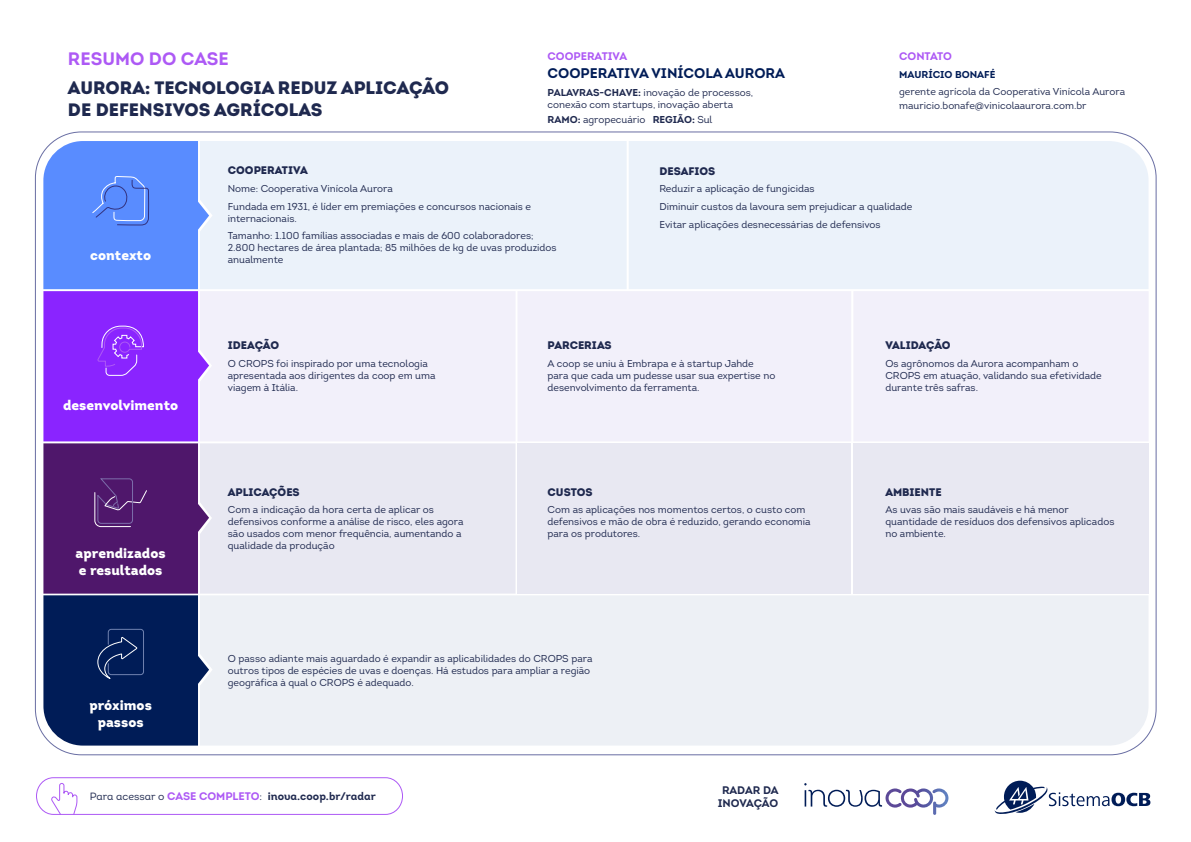
<style>
.page{position:relative;width:1191px;height:842px;background:#fff}
.page>*{position:absolute;margin:0;border:0;box-sizing:border-box;transform-origin:0 0}
.t1{font:900 18px/22px "Intro";color:#1f294f}
.t2{font:700 18px "Intro";color:#ad59f5}
.t3{font:900 14px/16.8px "Intro";color:#fff}
.t4{font:700 14px "Intro";color:#001c57}
.t5{font:900 11px "Intro";color:#1f294f}
.t6{font:11px "Intro Bold Alt";color:#1f294f}
.t7{font:700 11px "Intro";color:#ad59f5}
.t8{font:11px "Intro Bold Alt";letter-spacing:-.02em;color:#1f294f}
.Texto{font:10px/12px "Intro";color:#1f294f}
.t9{font:700 10px "Intro";color:#001c57}
.s1{font-weight:700}
.s2{font-family:"Intro Book Alt";font-size:10.5px}
.s3{color:#ad59f5}
.s4{font-family:"Intro Book Alt"}
</style>
<div class="page">
<div style="left:209px;top:595px;width:939px;height:150px;background:#edf0f5"></div>
<div style="left:209px;top:443px;width:306px;height:151px;background:#e8e8f2"></div>
<div style="left:209px;top:291px;width:306px;height:150px;background:#f2f0fa"></div>
<div style="left:209px;top:141px;width:417px;height:148px;background:#ebf2fa"></div>
<div style="left:629px;top:141px;width:519px;height:148px;background:#ebf2fa"></div>
<div style="left:853px;top:291px;width:295px;height:150px;background:#f2f0fa"></div>
<div style="left:517px;top:291px;width:334px;height:150px;background:#f2f0fa"></div>
<div style="left:853px;top:443px;width:295px;height:151px;background:#e8e8f2"></div>
<div style="left:517px;top:443px;width:334px;height:151px;background:#e8e8f2"></div>
<svg style="left:994px;top:781px;width:156px;height:33px"></svg>
<svg style="left:804px;top:783px;width:144px;height:32px"></svg>
<svg style="left:43px;top:131px;width:166px;height:614px;background:#5d4bb7"></svg>
<div style="left:36px;top:777px;width:367px;height:38px;border:1px solid #ad59f5;border-radius:18px"></div>
<svg style="left:50px;top:783px;width:28px;height:32px"></svg>
<p class="t2" style="left:68px;top:47px;width:162px">RESUMO DO CASE</p>
<p class="t7" style="left:547px;top:49px;width:81px">COOPERATIVA</p>
<p class="t7" style="left:899px;top:49px;width:54px">CONTATO</p>
<p class="t4" style="left:547px;top:64px;width:239px">COOPERATIVA VINÍCOLA AURORA</p>
<p class="t9" style="left:899px;top:68px;width:98px">MAURÍCIO BONAFÉ</p>
<p class="t1" style="left:68px;top:76px;width:382px">AURORA: TECNOLOGIA REDUZ APLICAÇÃO<br>DE DEFENSIVOS AGRÍCOLAS</p>
<p class="Texto" style="left:899px;top:85px;width:227px;line-height:14px">gerente agrícola da Cooperativa Vinícola Aurora mauricio.bonafe@vinicolaaurora.com.br</p>
<p class="Texto" style="left:547px;top:87px;width:207px"><span class="s1">PALAVRAS-CHAVE:</span> inovação de processos, conexão com startups, inovação aberta</p>
<p class="Texto" style="left:547px;top:113px;width:166px"><span class="s1">RAMO:</span> agropecuário <span class="s1">REGIÃO:</span> Sul</p>
<p class="t3" style="left:90px;top:246px;width:62px">contexto</p>
<p class="t3" style="left:63px;top:396px;width:117px">desenvolvimento</p>
<p class="t3" style="left:76px;top:545px;width:92px">aprendizados e resultados</p>
<p class="t3" style="left:89px;top:696px;width:64px;text-align:center">próximos passos</p>
<p class="t5" style="left:228px;top:163px;width:81px">COOPERATIVA</p>
<p class="Texto" style="left:228px;top:183px;width:167px">Nome: Cooperativa Vinícola Aurora</p>
<p class="Texto" style="left:228px;top:200px;width:305px">Fundada em 1931, é líder em premiações e concursos nacionais e internacionais.</p>
<p class="Texto" style="left:228px;top:230px;width:330px">Tamanho: 1.100 famílias associadas e mais de 600 colaboradores;<br>2.800 hectares de área plantada; 85 milhões de kg de uvas produzidos anualmente</p>
<p class="t5" style="left:659px;top:163px;width:57px">DESAFIOS</p>
<p class="Texto" style="left:659px;top:183px;width:157px">Reduzir a aplicação de fungicidas</p>
<p class="Texto" style="left:659px;top:200px;width:254px">Diminuir custos da lavoura sem prejudicar a qualidade</p>
<p class="Texto" style="left:659px;top:218px;width:223px">Evitar aplicações desnecessárias de defensivos</p>
<p class="t5" style="left:228px;top:338px;width:53px">IDEAÇÃO</p>
<p class="Texto" style="left:228px;top:358px;width:209px">O CROPS foi inspirado por uma tecnologia apresentada aos dirigentes da coop em uma viagem à Itália.</p>
<p class="t5" style="left:228px;top:484px;width:73px">APLICAÇÕES</p>
<p class="Texto" style="left:228px;top:504px;width:237px">Com a indicação da hora certa de aplicar os defensivos conforme a análise de risco, eles agora são usados com menor frequência, aumentando a qualidade da produção</p>
<p class="t5" style="left:547px;top:338px;width:66px">PARCERIAS</p>
<p class="Texto" style="left:547px;top:357px;width:229px">A coop se uniu à Embrapa e à startup Jahde para que cada um pudesse usar sua expertise no desenvolvimento da ferramenta.</p>
<p class="t5" style="left:547px;top:484px;width:47px">CUSTOS</p>
<p class="Texto" style="left:547px;top:504px;width:265px">Com as aplicações nos momentos certos, o custo com defensivos e mão de obra é reduzido, gerando economia para os produtores.</p>
<p class="Texto" style="left:228px;top:652px;width:366px">O passo adiante mais aguardado é expandir as aplicabilidades do CROPS para outros tipos de espécies de uvas e doenças. Há estudos para ampliar a região geográfica à qual o CROPS é adequado.</p>
<p class="t5" style="left:885px;top:338px;width:67px">VALIDAÇÃO</p>
<p class="Texto" style="left:885px;top:357px;width:218px">Os agrônomos da Aurora acompanham o<br>CROPS em atuação, validando sua efetividade durante três safras.</p>
<p class="t5" style="left:885px;top:484px;width:58px">AMBIENTE</p>
<p class="Texto" style="left:885px;top:504px;width:230px">As uvas são mais saudáveis e há menor quantidade de resíduos dos defensivos aplicados no ambiente.</p>
<p class="t6" style="left:90px;top:789px;width:287px"><span class="s2">Para acessar o</span> <span class="s3">CASE COMPLETO</span><span class="s4">:</span> inova.coop.br/radar</p>
<p class="t6" style="left:722px;top:783px;width:58px">RADAR DA</p>
<p class="t8" style="left:717px;top:796px;width:62px">INOVAÇÃO</p>
</div>
